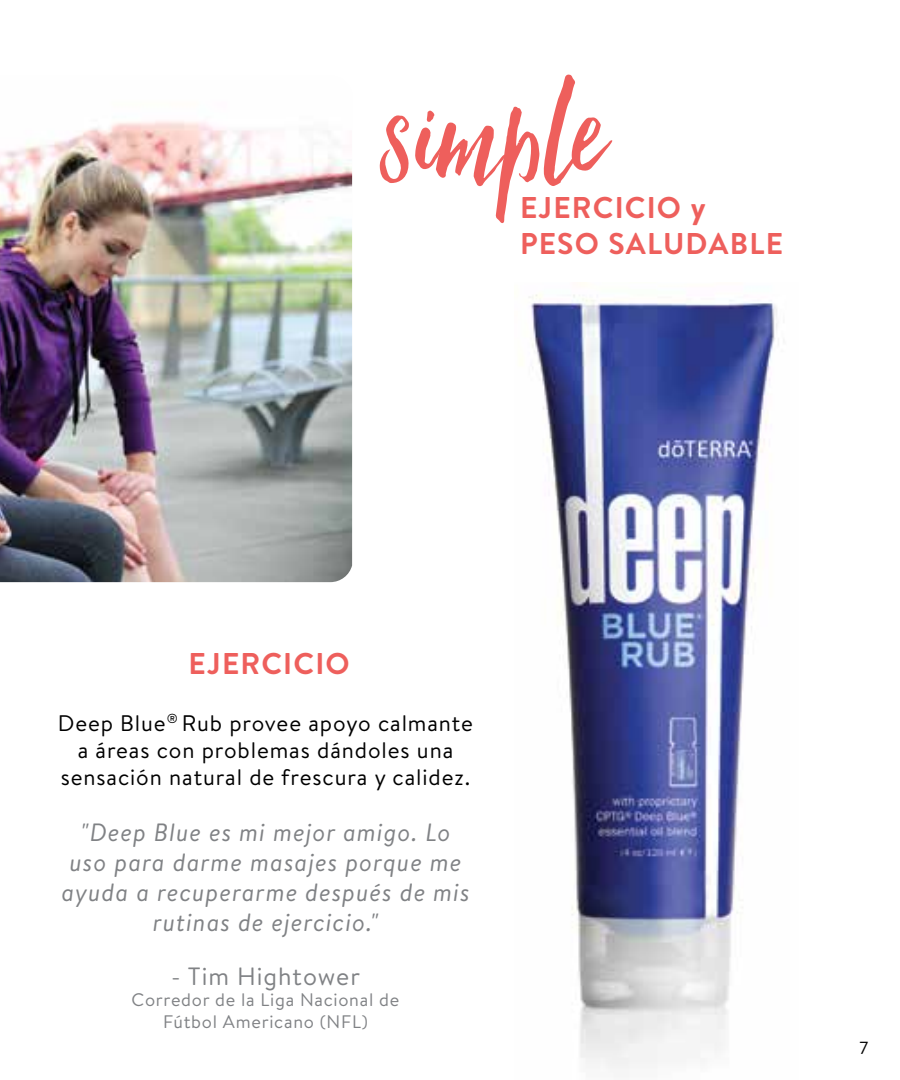
<style>
.page{position:relative;width:900px;height:1080px;background:#fff}
.page>*{position:absolute;margin:0;border:0;box-sizing:border-box;transform-origin:0 0}
.t1{font:163.75px "Hello Beautiful";color:#ee5f5c}
.t2{font:700 30px/36px "Brandon Text";letter-spacing:.04em;color:#ee5f5c}
.t3{font:italic 25px/30px "Brandon Text";letter-spacing:.04em;color:#808285;text-align:center}
.t4{font:25px "Brandon Text";letter-spacing:.04em;color:#808285}
.t5{font:22.5px/27px "Brandon Text";letter-spacing:.04em;color:#000;text-align:center}
.t6{font:18px/21.8px "Brandon Text";letter-spacing:.04em;color:#808285;text-align:center}
.t7{font:17.5px "Brandon Text";color:#000}
</style>
<div class="page">
<img style="left:529px;top:294px;width:248px;height:775px">
<img style="left:0;top:121px;width:352px;height:461px">
<h1 class="t1" style="left:383px;top:41px;width:224px">simple</h1>
<p class="t2" style="left:520px;top:188px;width:264px">EJERCICIO y<br>PESO SALUDABLE</p>
<p class="t2" style="left:189px;top:645px;width:163px">EJERCICIO</p>
<p class="t5" style="left:58px;top:709px;width:417px">Deep Blue<sup>®</sup> Rub provee apoyo calmante a áreas con problemas dándoles una sensación natural de frescura y calidez.</p>
<p class="t3" style="left:61px;top:816px;width:410px">"Deep Blue es mi mejor amigo. Lo uso para darme masajes porque me ayuda a recuperarme después de mis rutinas de ejercicio."</p>
<p class="t4" style="left:171px;top:959px;width:190px">- Tim Hightower</p>
<p class="t6" style="left:132px;top:989px;width:269px">Corredor de la Liga Nacional de<br>Fútbol Americano (NFL)</p>
<p class="t7" style="left:859px;top:1036px;width:10px">7</p>
</div>
